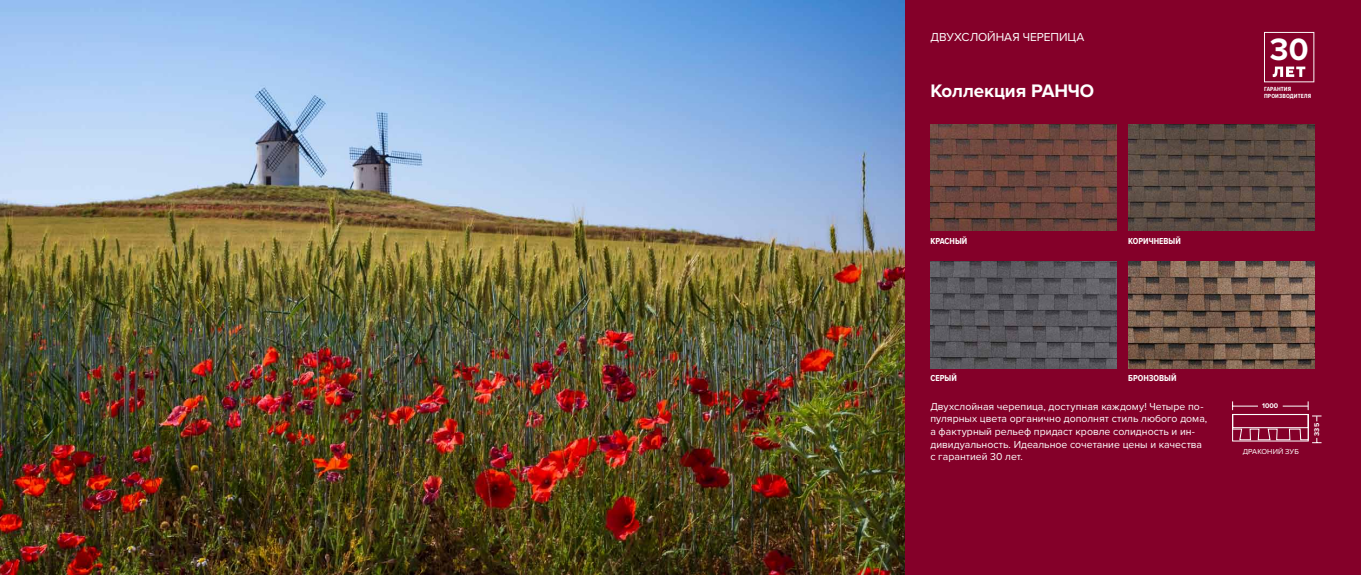
<style>
.page{position:relative;width:1361px;height:575px;background:#fff}
.page>*{position:absolute;margin:0;border:0;box-sizing:border-box;transform-origin:0 0}
.t1{font:700 31.95px "Proxima Nova";color:#fff}
.t2{font:700 18.75px "Proxima Nova";letter-spacing:-.005em;color:#fff}
.t3{font:12px "Proxima Nova";letter-spacing:-.005em;color:#fff}
.t4{font:10.5px/12.6px "Proxima Nova";color:#fff}
.t5{font:700 9px "Proxima Nova Cond";color:#fff}
.t6{font:7.5px "Proxima Nova";color:#fff}
.t7{font:700 7.05px "Proxima Nova";color:#fff}
.t8{font:700 6.15px/6.8px "Proxima Nova Cond";letter-spacing:.02em;color:#fff}
</style>
<div class="page">
<div style="left:904px;top:0;width:457px;height:574px;background:#840029"></div>
<img style="left:0;top:0;width:904px;height:574px">
<svg style="left:1232px;top:401px;width:89px;height:42px;background:#952548"></svg>
<svg style="left:1264px;top:32px;width:50px;height:50px;background:#942245"></svg>
<img style="left:1128px;top:261px;width:186px;height:106px">
<img style="left:930px;top:124px;width:186px;height:106px">
<img style="left:930px;top:261px;width:186px;height:106px">
<img style="left:1128px;top:124px;width:186px;height:106px">
<p class="t3" style="left:930px;top:30px;width:9px">дву</p>
<p class="t3" style="left:954px;top:30px;width:130px">хслойная черепи ца</p>
<h2 class="t2" style="left:930px;top:80px;width:165px">Коллекция РАНЧО</h2>
<p class="t5" style="left:930px;top:235px;width:38px">красный</p>
<p class="t5" style="left:1128px;top:235px;width:47px">КОРИЧНЕВЫЙ</p>
<p class="t5" style="left:930px;top:372px;width:21px">СЕРЫЙ</p>
<p class="t5" style="left:1128px;top:372px;width:43px">БРОНЗОВЫЙ</p>
<h1 class="t1" style="left:1270px;top:31px;width:40px">30</h1>
<p class="t8" style="left:1264px;top:86px;width:49px">ГАРАНТИЯ<br>ПРОИЗВОДИТЕЛЯ</p>
<p class="t4" style="left:930px;top:399px;width:278px">Двухслойная черепица, доступная каждому! Четыре по&shy;пулярных цвета органично дополнят стиль любого дома, а фактурный рельеф придаст кровле солидность и ин&shy;дивидуальность. Идеальное сочетание цены и качества с гарантией 30 лет.</p>
<p class="t7" style="left:1262px;top:401px;width:18px">1000</p>
<p class="t6" style="left:1242px;top:446px;width:6px">драк</p>
<p class="t6" style="left:1261px;top:446px;width:30px">оний зуб</p>
<p class="t7" style="left:1312px;top:435px;width:14px;rotate:-90deg">335</p>
</div>
